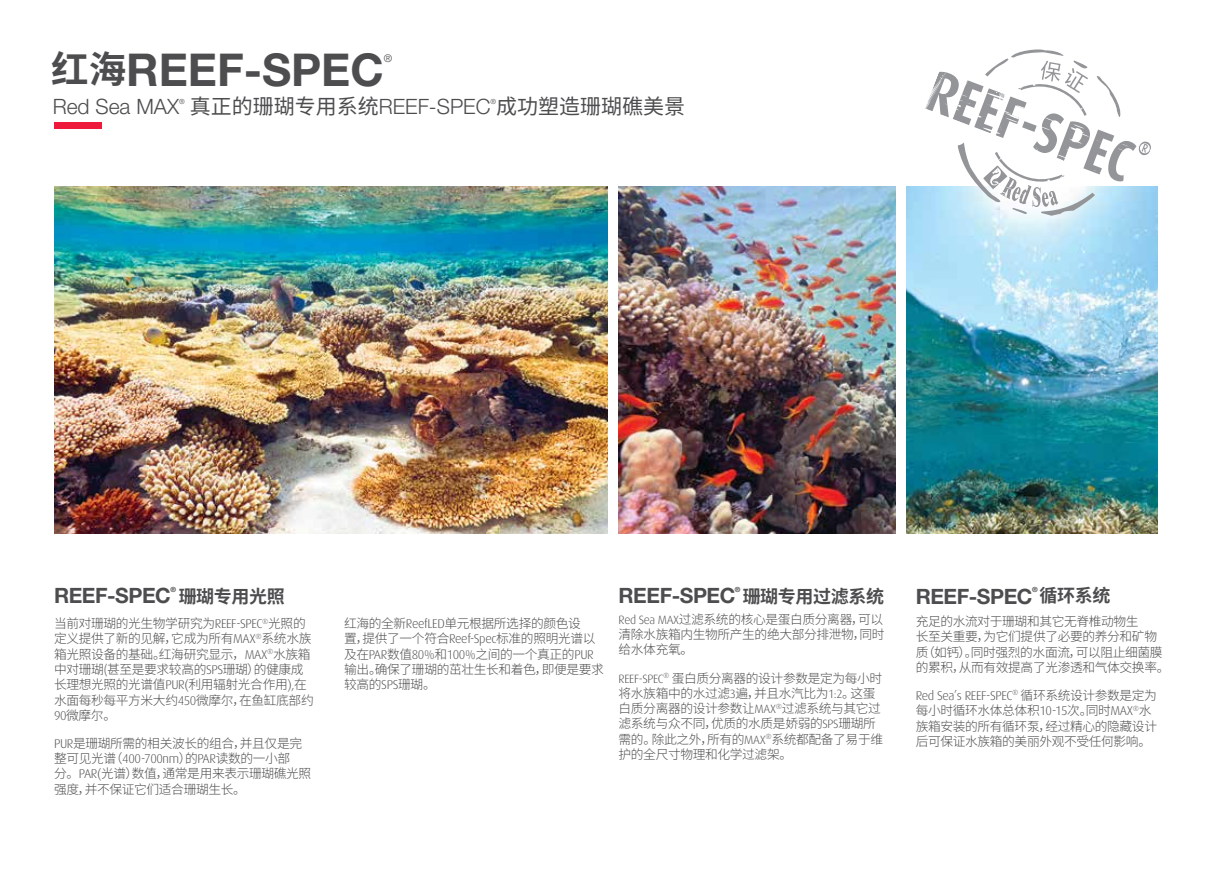
<style>
.page{position:relative;width:1212px;height:893px;background:#fff}
.page>*{position:absolute;margin:0;border:0;box-sizing:border-box;transform-origin:0 0}
.t1{font:700 45px "Helvetica Neue LT Pro";color:#4d4d4f}
.t2{font:700 21px "Helvetica Neue LT Pro";letter-spacing:-.02em;color:#4d4d4f}
.t3{font:21px "Noto Sans SC";color:#4d4d4f}
.t4{font:300 21px "Helvetica Neue LT Pro";color:#4d4d4f}
.t5{font:700 18px "Noto Sans SC";letter-spacing:-.02em;color:#4d4d4f}
.t6{font:300 12.75px/15.3px "Noto Sans SC";letter-spacing:-.03em;color:#4d4d4f}
.t7{font:300 12.75px "Dax";letter-spacing:-.03em;color:#4d4d4f}
.t8{font:300 10.5px "Helvetica Neue LT Pro";color:#4d4d4f}
.t9{font:700 7.05px "Helvetica Neue LT Pro";color:#4d4d4f}
.t10{font:300 7.05px "Helvetica Neue LT Pro";color:#4d4d4f}
.s1{font-family:"Noto Sans SC";font-size:37.5px}
.s2{font-family:"Helvetica Neue LT Pro";font-weight:300}
.s3{font-family:"Dax"}
.s4{font-family:"Dax";font-size:12px}
.s5{font-family:"Noto Sans SC"}
</style>
<div class="page">
<img style="left:54px;top:186px;width:553px;height:348px">
<img style="left:619px;top:186px;width:276px;height:348px">
<img style="left:907px;top:186px;width:251px;height:348px">
<div style="left:54px;top:122px;width:48px;height:7px;background:#ed1a3b"></div>
<svg style="left:925px;top:49px;width:226px;height:168px"></svg>
<h1 class="t1" style="left:51px;top:43px;width:334px"><span class="s1">红海</span>REEF-SPEC</h1>
<p class="t8" style="left:384px;top:52px;width:10px">®</p>
<h2 class="t4" style="left:53px;top:93px;width:128px">Red Sea MAX</h2>
<p class="t10" style="left:179px;top:98px;width:7px">®</p>
<h2 class="t3" style="left:190px;top:94px;width:497px">真正的珊瑚专用系统<span class="s2">REEF-SPEC</span> 成功塑造珊瑚礁美景</h2>
<p class="t10" style="left:490px;top:98px;width:7px">®</p>
<h2 class="t2" style="left:54px;top:583px;width:118px">REEF-SPEC</h2>
<p class="t9" style="left:170px;top:585px;width:7px">®</p>
<h3 class="t5" style="left:179px;top:586px;width:108px">珊瑚专用光照</h3>
<p class="t6" style="left:54px;top:616px;width:261px">当前对珊瑚的光生物学研究为<span class="s3">REEF-SPEC</span><sup>®</sup>光照的定义提供了新的见解，它成为所有<span class="s3">MAX</span><sup>®</sup>系统水族箱光照设备的基础。红海研究显示，<span class="s3">MAX</span><sup>®</sup>水族箱中对珊瑚(甚至是要求较高的<span class="s3">SPS</span>珊瑚）的健康成长理想光照的光谱值<span class="s3">PUR(</span>利用辐射光合作用<span class="s3">),</span>在水面每秒每平方米大约<span class="s3">450</span>微摩尔，在鱼缸底部约<br><span class="s3">90</span>微摩尔。</p>
<p class="t6" style="left:54px;top:736px;width:259px"><span class="s3">PUR</span>是珊瑚所需的相关波长的组合，并且仅是完整可见光谱（<span class="s3">400-700nm</span>）的<span class="s3">PAR</span>读数的一小部<br>分。<span class="s3">PAR(</span>光谱）数值，通常是用来表示珊瑚礁光照强度，并不保证它们适合珊瑚生长。</p>
<p class="t6" style="left:344px;top:616px;width:261px">红海的全新<span class="s3">ReefLED</span>单元根据所选择的颜色设<br>置，提供了一个符合<span class="s3">Reef-Spec</span>标准的照明光谱以及在<span class="s3">PAR</span>数值<span class="s3">80%</span>和<span class="s3">100%</span>之间的一个真正的<span class="s3">PUR</span>输出。确保了珊瑚的茁壮生长和着色，即便是要求较高的<span class="s3">SPS</span>珊瑚。</p>
<h2 class="t2" style="left:618px;top:583px;width:118px">REEF-SPEC</h2>
<p class="t9" style="left:735px;top:585px;width:7px">®</p>
<h3 class="t5" style="left:743px;top:586px;width:143px">珊瑚专用过滤系统</h3>
<p class="t6" style="left:618px;top:612px;width:268px"><span class="s4">Red Sea MAX</span>过滤系统的核心是蛋白质分离器，可以清除水族箱内生物所产生的绝大部分排泄物，同时给水体充氧。</p>
<p class="t6" style="left:618px;top:670px;width:266px"><span class="s4">REEF-SPEC</span><sup>®</sup> 蛋白质分离器的设计参数是定为每小时将水族箱中的水过滤<span class="s4">3</span>遍，并且水汽比为<span class="s4">1:2</span>。这蛋白质分离器的设计参数让<span class="s4">MAX</span><sup>®</sup>过滤系统与其它过滤系统与众不同，优质的水质是娇弱的<span class="s4">SPS</span>珊瑚所需的。除此之外，所有的<span class="s4">MAX</span><sup>®</sup>系统都配备了易于维护的全尺寸物理和化学过滤架。</p>
<h2 class="t2" style="left:916px;top:583px;width:118px">REEF-SPEC</h2>
<p class="t9" style="left:1032px;top:585px;width:7px">®</p>
<h3 class="t5" style="left:1039px;top:585px;width:72px">循环系统</h3>
<p class="t6" style="left:916px;top:614px;width:255px">充足的水流对于珊瑚和其它无脊椎动物生<br>长至关重要，为它们提供了必要的养分和矿物质（如钙）。同时强烈的水面流，可以阻止细菌膜的累积，从而有效提高了光渗透和气体交换率。</p>
<p class="t7" style="left:916px;top:689px;width:243px">Red Sea’s REEF-SPEC<sup>®</sup> <span class="s5">循环系统设计参数是定为</span></p>
<p class="t6" style="left:916px;top:703px;width:243px">每小时循环水体总体积<span class="s3">10-15</span>次。同时<span class="s3">MAX</span><sup>®</sup>水族箱安装的所有循环泵，经过精心的隐藏设计后可保证水族箱的美丽外观不受任何影响。</p>
</div>
